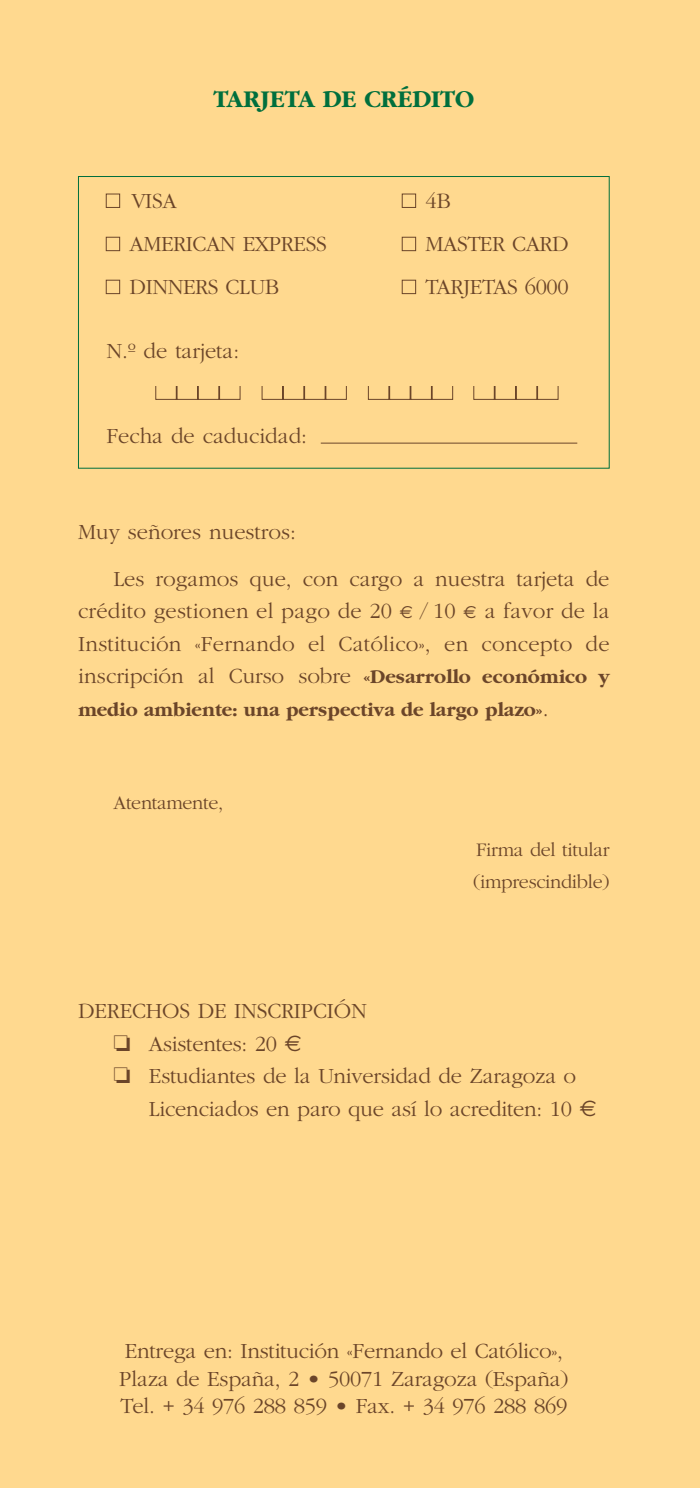
<style>
.page{position:relative;width:700px;height:1488px;background:#ffd98f}
.page>*{position:absolute;margin:0;border:0;box-sizing:border-box;transform-origin:0 0}
.t1{font:700 25px "Garamond";color:#006f3d}
.t2{font:300 22.5px/32.5px "Garamond";letter-spacing:-.01em;color:#6b4529}
.t3{font:300 20px/32.5px "Garamond";letter-spacing:-.015em;color:#6b4529}
.t4{font:700 20px "Garamond";color:#6b4529}
.s1{font-family:"Euro Sans";font-weight:400;font-size:17.5px}
.s2{font-weight:700;font-size:20px}
.s3{font-weight:300;font-size:22.5px}
.s4{font-family:"Euro Sans";font-weight:400}
</style>
<div class="page">
<svg style="left:106px;top:193px;width:310px;height:101px"></svg>
<div style="left:78px;top:176px;width:532px;height:292px;border:1px solid #006f3d"></div>
<svg style="left:155px;top:386px;width:404px;height:14px"></svg>
<hr style="left:321px;top:443px;width:256px;height:1px;background:#6b4529">
<p class="t1" style="left:213px;top:89px;width:262px">TARJETA DE CRÉDITO</p>
<p class="t2" style="left:131px;top:186px;width:47px">VISA</p>
<p class="t2" style="left:426px;top:186px;width:27px">4B</p>
<p class="t2" style="left:130px;top:229px;width:199px">AMERICAN EXPRESS</p>
<p class="t2" style="left:426px;top:229px;width:145px">MASTER CARD</p>
<p class="t2" style="left:130px;top:272px;width:151px">DINNERS CLUB</p>
<p class="t2" style="left:426px;top:272px;width:145px">TARJETAS 6000</p>
<p class="t2" style="left:106px;top:336px;width:134px">N.º de tarjeta:</p>
<p class="t2" style="left:106px;top:421px;width:202px">Fecha de caducidad:</p>
<p class="t2" style="left:114px;top:510px;width:498px;line-height:46.8px;text-indent:-35px">Muy señores nuestros:<br>Les rogamos que, con cargo a nuestra tarjeta de</p>
<p class="t2" style="left:78px;top:596px;width:533px;text-align:justify">crédito gestionen el pago de 20 <span class="s1">€</span> / 10 <span class="s1">€</span> a favor de la Institución «Fernando el Católico», en concepto de inscripción al Curso sobre <span class="s2">«Desarrollo económico y</span></p>
<p class="t4" style="left:78px;top:701px;width:472px">medio ambiente: una perspectiva de largo plazo»<span class="s3">.</span></p>
<p class="t3" style="left:114px;top:788px;width:111px">Atentamente,</p>
<p class="t3" style="left:473px;top:835px;width:138px">Firma del titular (imprescindible)</p>
<p class="t2" style="left:78px;top:996px;width:290px">DERECHOS DE INSCRIPCIÓN</p>
<p class="t2" style="left:114px;top:1029px;width:190px">❏ Asistentes: 20 <span class="s4">€</span></p>
<p class="t2" style="left:114px;top:1061px;width:464px">❏ Estudiantes de la Universidad de Zaragoza o</p>
<p class="t2" style="left:149px;top:1094px;width:449px">Licenciados en paro que así lo acrediten: 10 <span class="s4">€</span></p>
<p class="t2" style="left:119px;top:1338px;width:451px;line-height:27.5px">Entrega en: Institución «Fernando el Católico»,<br>Plaza de España, 2 • 50071 Zaragoza (España)<br>Tel. + 34 976 288 859 • Fax. + 34 976 288 869</p>
</div>
